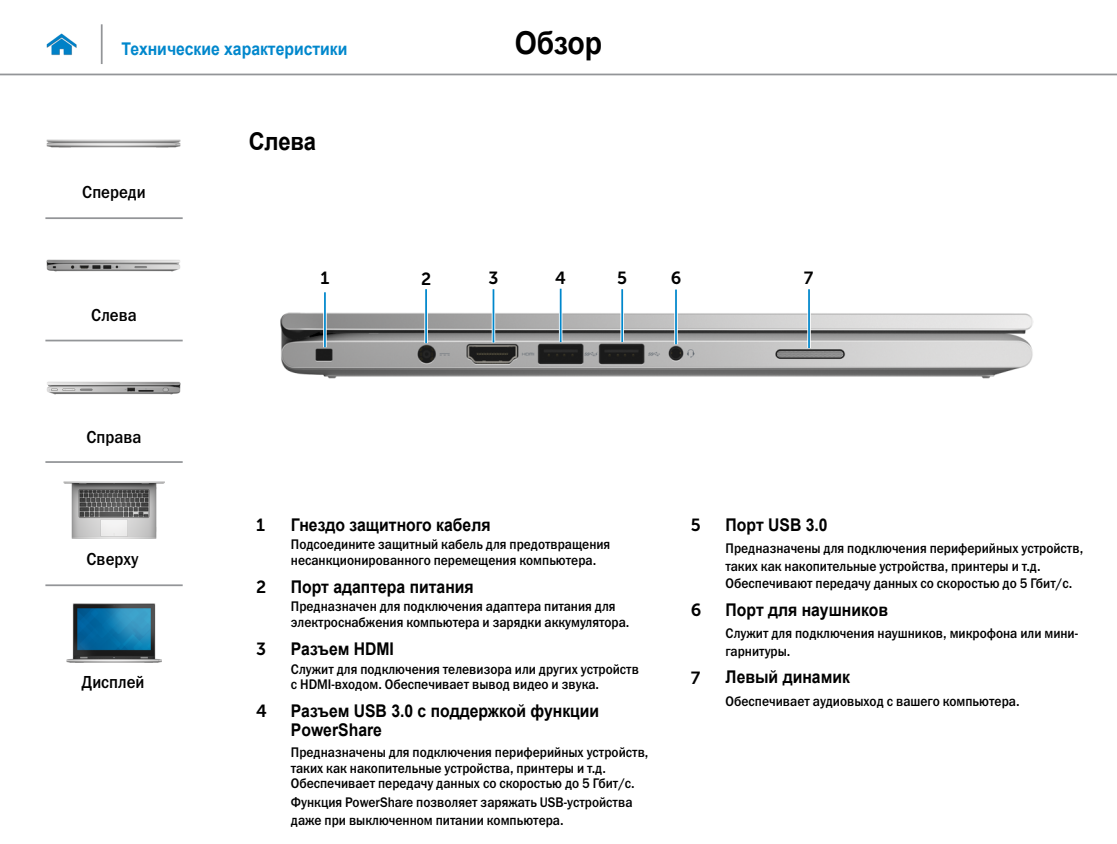
<style>
.page{position:relative;width:1117px;height:844px;background:#fff}
.page>*{position:absolute;margin:0;border:0;box-sizing:border-box;transform-origin:0 0}
.t1{font:700 31.5px "Arial";letter-spacing:-.005em;color:#000;scale:.9 1}
.Head2{font:700 24.5px "Arial";letter-spacing:-.005em;color:#000;scale:.9 1}
.Callout_Head{font:700 17.5px/19.2px "Arial";color:#000;scale:.9 1}
.t2{font:17.5px "Franklin Gothic Medium C";color:#000;scale:.9 1}
.t3{font:700 17.5px "Arial";color:#0087cc;scale:.9 1}
.Callout_Head-2{font:17.5px "Museo Sans For Dell 700";color:#000}
.Callout-L{font:17.5px "Museo Sans For Dell 700";color:#000}
.Callout_description{font:14px/15.8px "Franklin Gothic Medium C";color:#000;scale:.9 1}
</style>
<div class="page">
<hr style="left:0;top:74px;width:1116px;height:1px;background:#939598">
<img style="left:46px;top:33px;width:31px;height:23px">
<img style="left:280px;top:309px;width:753px;height:70px">
<hr style="left:323px;top:292px;width:3px;height:55px;background:#fff">
<hr style="left:324px;top:292px;width:2px;height:55px;background:#0087cc">
<svg style="left:424px;top:309px;width:4px;height:34px"></svg>
<hr style="left:425px;top:289px;width:2px;height:54px;background:#0087cc">
<svg style="left:491px;top:289px;width:4px;height:53px"></svg>
<hr style="left:492px;top:289px;width:2px;height:53px;background:#0087cc">
<hr style="left:559px;top:288px;width:3px;height:54px;background:#fff">
<hr style="left:559px;top:288px;width:2px;height:54px;background:#0087cc">
<hr style="left:620px;top:289px;width:3px;height:53px;background:#fff">
<hr style="left:621px;top:289px;width:2px;height:53px;background:#0087cc">
<hr style="left:674px;top:289px;width:3px;height:55px;background:#fff">
<hr style="left:675px;top:289px;width:1px;height:55px;background:#0087cc">
<hr style="left:807px;top:289px;width:3px;height:59px;background:#fff">
<hr style="left:808px;top:289px;width:1px;height:59px;background:#0087cc">
<hr style="left:101px;top:24px;width:2px;height:40px;background:#939598">
<img style="left:47px;top:139px;width:134px;height:9px">
<img style="left:47px;top:259px;width:133px;height:13px">
<img style="left:47px;top:381px;width:134px;height:13px">
<img style="left:64px;top:481px;width:100px;height:57px">
<img style="left:66px;top:603px;width:95px;height:59px">
<hr style="left:45px;top:217px;width:138px;height:2px;background:#939598">
<hr style="left:45px;top:339px;width:138px;height:2px;background:#939598">
<hr style="left:45px;top:461px;width:138px;height:2px;background:#939598">
<hr style="left:45px;top:584px;width:138px;height:2px;background:#939598">
<p class="t3" style="left:122px;top:37px;width:252px">Технические характеристики</p>
<h1 class="t1" style="left:514px;top:22px;width:98px">Обзор</h1>
<p class="t2" style="left:82px;top:182px;width:72px">Спереди</p>
<p class="t2" style="left:91px;top:305px;width:52px">Слева</p>
<p class="t2" style="left:86px;top:427px;width:63px">Справа</p>
<p class="t2" style="left:86px;top:549px;width:59px">Сверху</p>
<p class="t2" style="left:82px;top:672px;width:71px">Дисплей</p>
<p class="Head2" style="left:249px;top:125px;width:76px">Слева</p>
<p class="Callout-L" style="left:320px;top:268px;width:10px">1</p>
<p class="Callout-L" style="left:421px;top:269px;width:12px">2</p>
<p class="Callout-L" style="left:488px;top:268px;width:12px">3</p>
<p class="Callout-L" style="left:555px;top:268px;width:12px">4</p>
<p class="Callout-L" style="left:617px;top:268px;width:11px">5</p>
<p class="Callout-L" style="left:670px;top:268px;width:12px">6</p>
<p class="Callout-L" style="left:803px;top:268px;width:11px">7</p>
<p class="Callout_Head-2" style="left:256px;top:515px;width:10px">1</p>
<p class="Callout_Head" style="left:291px;top:515px;width:223px">Гнездо защитного кабеля</p>
<p class="Callout_description" style="left:291px;top:536px;width:356px">Подсоедините защитный кабель для предотвращения несанкционированного перемещения компьютера.</p>
<p class="Callout_Head-2" style="left:256px;top:577px;width:12px">2</p>
<p class="Callout_Head" style="left:291px;top:577px;width:205px">Порт адаптера питания</p>
<p class="Callout_description" style="left:291px;top:598px;width:377px">Предназначен для подключения адаптера питания для электроснабжения компьютера и зарядки аккумулятора.</p>
<p class="Callout_Head-2" style="left:256px;top:639px;width:12px">3</p>
<p class="Callout_Head" style="left:291px;top:639px;width:116px">Разъем HDMI</p>
<p class="Callout_description" style="left:291px;top:660px;width:388px">Служит для подключения телевизора или других устройств с HDMI-входом. Обеспечивает вывод видео и звука.</p>
<p class="Callout_Head-2" style="left:256px;top:701px;width:12px">4</p>
<p class="Callout_Head" style="left:291px;top:701px;width:344px">Разъем USB 3.0 с поддержкой функции<br>PowerShare</p>
<p class="Callout_description" style="left:291px;top:743px;width:399px">Предназначены для подключения периферийных устройств, таких как накопительные устройства, принтеры и т.д.<br>Обеспечивает передачу данных со скоростью до 5 Гбит/с.</p>
<p class="Callout_description" style="left:291px;top:793px;width:381px;line-height:17.5px">Функция PowerShare позволяет заряжать USB-устройства даже при выключенном питании компьютера.</p>
<p class="Callout_Head-2" style="left:690px;top:515px;width:11px">5</p>
<p class="Callout_Head" style="left:725px;top:515px;width:115px">Порт USB 3.0</p>
<p class="Callout_description" style="left:725px;top:539px;width:399px;line-height:17.5px">Предназначены для подключения периферийных устройств, таких как накопительные устройства, принтеры и т.д.<br>Обеспечивают передачу данных со скоростью до 5 Гбит/с.</p>
<p class="Callout_Head-2" style="left:690px;top:600px;width:12px">6</p>
<p class="Callout_Head" style="left:725px;top:600px;width:182px">Порт для наушников</p>
<p class="Callout_description" style="left:725px;top:624px;width:393px;line-height:17.5px">Служит для подключения наушников, микрофона или мини&shy;гарнитуры.</p>
<p class="Callout_Head-2" style="left:690px;top:667px;width:11px">7</p>
<p class="Callout_Head" style="left:725px;top:668px;width:139px">Левый динамик</p>
<p class="Callout_description" style="left:725px;top:692px;width:328px">Обеспечивает аудиовыход с вашего компьютера.</p>
</div>
